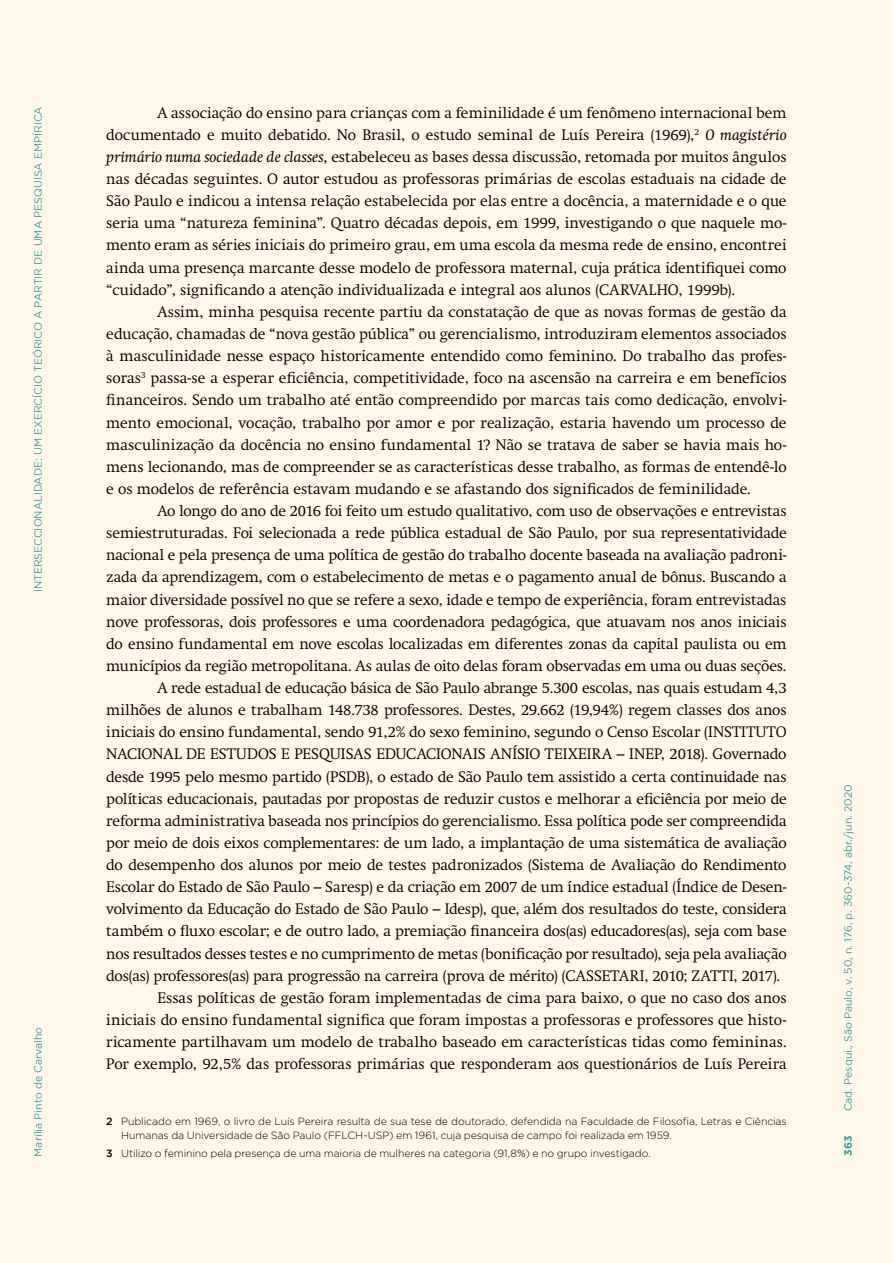
<style>
.page{position:relative;width:893px;height:1263px;background:#fff7ea}
.page>*{position:absolute;margin:0;border:0;box-sizing:border-box;transform-origin:0 0}
.t1{font:300 15px/22.2px "Swift";letter-spacing:-.005em;color:#000;text-align:justify}
.t2{font:300 10.5px/13.5px "Gotham HTF";letter-spacing:-.01em;color:#000}
.t3{font:10.5px "Gotham";color:#389fa9}
.t4{font:700 10.5px "Gotham";color:#389fa9}
.s1{font-weight:400;font-style:italic}
.s2{font-weight:500}
</style>
<div class="page">
<p class="t3" style="left:32px;top:592px;width:487px;rotate:-90deg">INTERSECCIONALIDADE: UM EXERCÍCIO TEÓRICO A PARTIR DE UMA PESQUISA EMPÍRICA</p>
<p class="t3" style="left:32px;top:1157px;width:131px;rotate:-90deg">Marília Pinto de Carvalho</p>
<p class="t1" style="left:106px;top:102px;width:682px;text-indent:51px">A associação do ensino para crianças com a feminilidade é um fenômeno internacional bem documentado e muito debatido. No Brasil, o estudo seminal de Luís Pereira (1969),<sup>2</sup> <span class="s1">O magistério primário numa sociedade de classes</span>, estabeleceu as bases dessa discussão, retomada por muitos ângulos nas décadas seguintes. O autor estudou as professoras primárias de escolas estaduais na cidade de São Paulo e indicou a intensa relação estabelecida por elas entre a docência, a maternidade e o que seria uma “natureza feminina”. Quatro décadas depois, em 1999, investigando o que naquele mo&shy;mento eram as séries iniciais do primeiro grau, em uma escola da mesma rede de ensino, encontrei ainda uma presença marcante desse modelo de professora maternal, cuja prática identifiquei como “cuidado”, significando a atenção individualizada e integral aos alunos (CARVALHO, 1999b).</p>
<p class="t1" style="left:106px;top:301px;width:682px;text-indent:51px">Assim, minha pesquisa recente partiu da constatação de que as novas formas de gestão da educação, chamadas de “nova gestão pública” ou gerencialismo, introduziram elementos associados à masculinidade nesse espaço historicamente entendido como feminino. Do trabalho das profes&shy;soras<sup>3</sup> passa-se a esperar eficiência, competitividade, foco na ascensão na carreira e em benefícios financeiros. Sendo um trabalho até então compreendido por marcas tais como dedicação, envolvi&shy;mento emocional, vocação, trabalho por amor e por realização, estaria havendo um processo de masculinização da docência no ensino fundamental 1? Não se tratava de saber se havia mais ho&shy;mens lecionando, mas de compreender se as características desse trabalho, as formas de entendê-lo e os modelos de referência estavam mudando e se afastando dos significados de feminilidade.</p>
<p class="t1" style="left:157px;top:500px;width:631px">Ao longo do ano de 2016 foi feito um estudo qualitativo, com uso de observações e entrevistas</p>
<p class="t1" style="left:106px;top:522px;width:682px">semiestruturadas. Foi selecionada a rede pública estadual de São Paulo, por sua representatividade</p>
<p class="t1" style="left:106px;top:544px;width:682px">nacional e pela presença de uma política de gestão do trabalho docente baseada na avaliação padroni-</p>
<p class="t1" style="left:106px;top:566px;width:682px">zada da aprendizagem, com o estabelecimento de metas e o pagamento anual de bônus. Buscando a</p>
<p class="t1" style="left:106px;top:588px;width:682px">maior diversidade possível no que se refere a sexo, idade e tempo de experiência, foram entrevistadas</p>
<p class="t1" style="left:106px;top:610px;width:682px">nove professoras, dois professores e uma coordenadora pedagógica, que atuavam nos anos iniciais</p>
<p class="t1" style="left:106px;top:633px;width:682px">do ensino fundamental em nove escolas localizadas em diferentes zonas da capital paulista ou em</p>
<p class="t1" style="left:106px;top:655px;width:682px">municípios da região metropolitana. As aulas de oito delas foram observadas em uma ou duas seções.</p>
<p class="t1" style="left:157px;top:677px;width:631px">A rede estadual de educação básica de São Paulo abrange 5.300 escolas, nas quais estudam 4,3</p>
<p class="t1" style="left:106px;top:699px;width:682px">milhões de alunos e trabalham 148.738 professores. Destes, 29.662 (19,94%) regem classes dos anos</p>
<p class="t1" style="left:106px;top:721px;width:682px">iniciais do ensino fundamental, sendo 91,2% do sexo feminino, segundo o Censo Escolar (INSTITUTO</p>
<p class="t1" style="left:106px;top:743px;width:682px">NACIONAL DE ESTUDOS E PESQUISAS EDUCACIONAIS ANÍSIO TEIXEIRA – INEP, 2018). Governado</p>
<p class="t1" style="left:106px;top:765px;width:682px">desde 1995 pelo mesmo partido (PSDB), o estado de São Paulo tem assistido a certa continuidade nas</p>
<p class="t1" style="left:106px;top:787px;width:682px">políticas educacionais, pautadas por propostas de reduzir custos e melhorar a eficiência por meio de</p>
<p class="t1" style="left:106px;top:810px;width:682px">reforma administrativa baseada nos princípios do gerencialismo. Essa política pode ser compreendida</p>
<p class="t1" style="left:106px;top:832px;width:682px">por meio de dois eixos complementares: de um lado, a implantação de uma sistemática de avaliação</p>
<p class="t1" style="left:106px;top:854px;width:682px">do desempenho dos alunos por meio de testes padronizados (Sistema de Avaliação do Rendimento</p>
<p class="t1" style="left:106px;top:876px;width:682px">Escolar do Estado de São Paulo – Saresp) e da criação em 2007 de um índice estadual (Índice de Desen-</p>
<p class="t1" style="left:106px;top:898px;width:682px">volvimento da Educação do Estado de São Paulo – Idesp), que, além dos resultados do teste, considera</p>
<p class="t1" style="left:106px;top:920px;width:682px">também o fluxo escolar; e de outro lado, a premiação financeira dos(as) educadores(as), seja com base</p>
<p class="t1" style="left:106px;top:942px;width:682px">nos resultados desses testes e no cumprimento de metas (bonificação por resultado), seja pela avaliação</p>
<p class="t1" style="left:106px;top:964px;width:675px">dos(as) professores(as) para progressão na carreira (prova de mérito) (CASSETARI, 2010; ZATTI, 2017).</p>
<p class="t1" style="left:157px;top:987px;width:631px">Essas políticas de gestão foram implementadas de cima para baixo, o que no caso dos anos</p>
<p class="t1" style="left:106px;top:1009px;width:682px">iniciais do ensino fundamental significa que foram impostas a professoras e professores que histo-</p>
<p class="t1" style="left:106px;top:1031px;width:682px">ricamente partilhavam um modelo de trabalho baseado em características tidas como femininas.</p>
<p class="t1" style="left:106px;top:1053px;width:682px">Por exemplo, 92,5% das professoras primárias que responderam aos questionários de Luís Pereira</p>
<p class="t2" style="left:121px;top:1115px;width:667px;text-indent:-15px"><span class="s2">2</span> Publicado em 1969, o livro de Luís Pereira resulta de sua tese de doutorado, defendida na Faculdade de Filosofia, Letras e Ciências<br>Humanas da Universidade de São Paulo (FFLCH-USP) em 1961, cuja pesquisa de campo foi realizada em 1959.</p>
<p class="t2" style="left:106px;top:1146px;width:546px"><span class="s2">3</span> Utilizo o feminino pela presença de uma maioria de mulheres na categoria (91,8%) e no grupo investigado.</p>
<p class="t3" style="left:842px;top:1111px;width:328px;rotate:-90deg">Cad. Pesqui., São Paulo, v. 50, n. 176, p. 360-374, abr./jun. 2020</p>
<p class="t4" style="left:842px;top:1155px;width:21px;rotate:-90deg">363</p>
</div>
